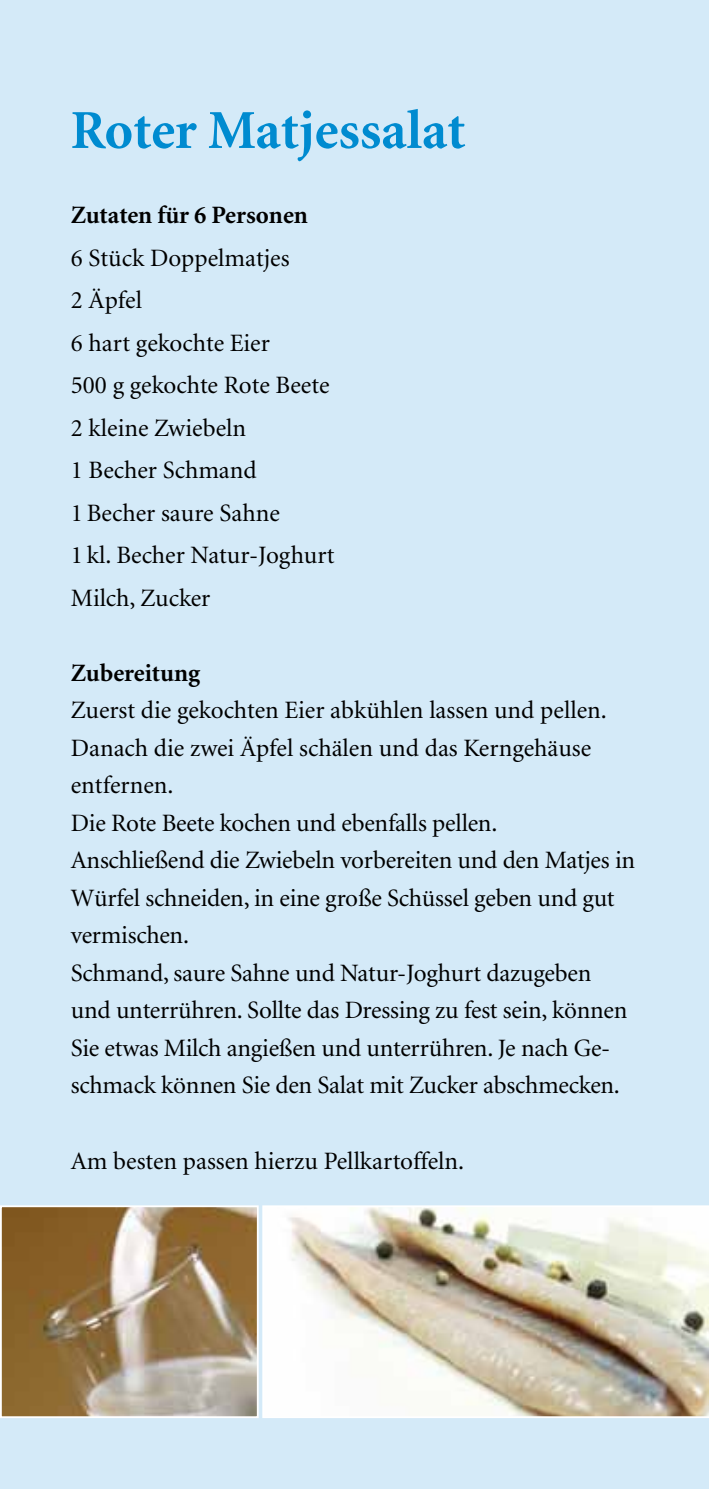
<style>
.page{position:relative;width:709px;height:1489px;background:#fff}
.page>*{position:absolute;margin:0;border:0;box-sizing:border-box;transform-origin:0 0}
.t1{font:700 55px "Minion";color:#008bd0}
.t2{font:25px/37.5px "Minion";letter-spacing:-.01em;color:#000}
.t3{font:700 25px "Minion";color:#000}
</style>
<div class="page">
<div style="left:0;top:0;width:709px;height:1488px;background:#d4eaf8"></div>
<img style="left:262px;top:1205px;width:447px;height:212px">
<img style="left:3px;top:1208px;width:253px;height:206px">
<div style="left:0;top:1205px;width:259px;height:212px;border:2px solid #fff"></div>
<h1 class="t1" style="left:71px;top:102px;width:396px">Roter Matjessalat</h1>
<p class="t3" style="left:71px;top:202px;width:238px">Zutaten für 6 Personen</p>
<p class="t2" style="left:71px;top:237px;width:265px;line-height:42.5px">6 Stück Doppelmatjes<br>2 Äpfel<br>6 hart gekochte Eier<br>500 g gekochte Rote Beete<br>2 kleine Zwiebeln<br>1 Becher Schmand<br>1 Becher saure Sahne<br>1 kl. Becher Natur-Joghurt<br>Milch, Zucker</p>
<p class="t3" style="left:71px;top:660px;width:131px">Zubereitung</p>
<p class="t2" style="left:71px;top:692px;width:565px">Zuerst die gekochten Eier abkühlen lassen und pellen.<br>Danach die zwei Äpfel schälen und das Kerngehäuse entfernen.<br>Die Rote Beete kochen und ebenfalls pellen.<br>Anschließend die Zwiebeln vorbereiten und den Matjes in Würfel schneiden, in eine große Schüssel geben und gut vermischen.<br>Schmand, saure Sahne und Natur-Joghurt dazugeben und unterrühren. Sollte das Dressing zu fest sein, können Sie etwas Milch angießen und unterrühren. Je nach Ge&shy;schmack können Sie den Salat mit Zucker abschmecken.</p>
<p class="t2" style="left:71px;top:1142px;width:395px">Am besten passen hierzu Pellkartoffeln.</p>
</div>
